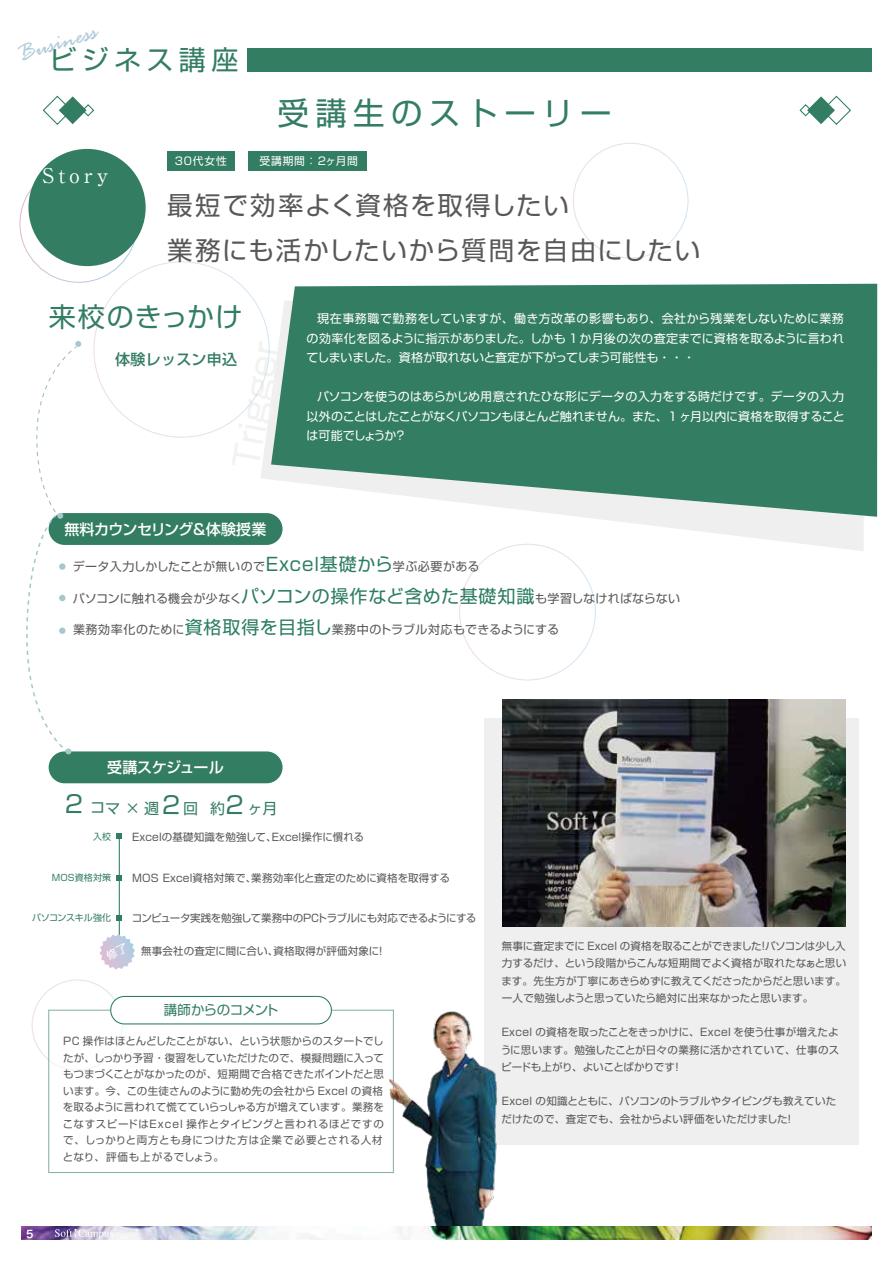
<style>
.page{position:relative;width:893px;height:1263px;background:#fff}
.page>*{position:absolute;margin:0;border:0;box-sizing:border-box;transform-origin:0 0}
.t1{font:31.5px "Shin Go Pro";letter-spacing:.2em;color:#337d62}
.t2{font:27px "Shin Go Pro";letter-spacing:.05em;color:#337d62}
.t3{font:27px "Shin Go Pro";letter-spacing:.075em;color:#337d62}
.t4{font:italic 26.4px "Rage";color:#b1ccdb}
.t5{font:25.5px/45px "Shin Go Pro";letter-spacing:.065em;color:#595757}
.t6{font:20.25px "Ryumin Pro";letter-spacing:.2em;color:#fff}
.t7{font:500 15px "Shin Go Pro";letter-spacing:-.025em;color:#fff}
.t8{font:15px "Shin Go Pro";color:#337d62}
.t9{font:500 15px "Shin Go Pro";letter-spacing:.02em;color:#337d62}
.t10{font:13.5px "Shin Go Pro";letter-spacing:-.045em;color:#337d62}
.t11{font:12px/19.5px "Shin Go Pro";letter-spacing:-.015em;color:#fff;text-align:justify}
.t12{font:12px "Shin Go Pro";letter-spacing:.02em;color:#595757}
.t13{font:12px "Shin Go Pro";letter-spacing:.04em;color:#595757}
.t14{font:10.8px "Shin Go Pro";letter-spacing:.075em;color:#fff}
.t15{font:10.5px/16.5px "Shin Go Pro";letter-spacing:.005em;color:#595757;text-align:justify}
.t16{font:10.5px "Shin Go Pro";letter-spacing:-.035em;color:#595757}
.t17{font:10.5px "Hira Kaku Pro N W6";color:#fff}
.t18{font:9px "Shin Go Pro";letter-spacing:.015em;color:#337d62}
.t19{font:9px "Shin Go Pro";letter-spacing:-.035em;color:#337d62}
.s1{font-size:18px;color:#2d7d62}
.s2{font-size:24px}
</style>
<div class="page">
<img style="left:21px;top:1227px;width:850px;height:12px">
<svg style="left:55px;top:1229px;width:58px;height:10px"></svg>
<svg style="left:42px;top:95px;width:53px;height:30px"></svg>
<svg style="left:799px;top:95px;width:52px;height:30px"></svg>
<div style="left:485px;top:719px;width:374px;height:426px;background:#efefef"></div>
<svg style="left:260px;top:310px;width:604px;height:241px"></svg>
<svg style="left:271px;top:284px;width:606px;height:233px;fill:#337d62"></svg>
<div style="left:167px;top:151px;width:68px;height:19px;background:#337d62"></div>
<div style="left:248px;top:151px;width:119px;height:19px;background:#337d62"></div>
<div style="left:28px;top:149px;width:118px;height:117px;background:#337d62;border-radius:50%"></div>
<div style="left:49px;top:513px;width:234px;height:32px;background:#337d62;border-radius:16px"></div>
<div style="left:49px;top:751px;width:234px;height:32px;background:#337d62;border-radius:16px"></div>
<svg style="left:117px;top:834px;width:5px;height:5px"></svg>
<svg style="left:117px;top:875px;width:5px;height:5px"></svg>
<svg style="left:117px;top:915px;width:5px;height:5px"></svg>
<hr style="left:119px;top:836px;width:1px;height:114px;background:#2d7d62">
<svg style="left:26px;top:341px;width:55px;height:413px"></svg>
<div style="left:110px;top:996px;width:222px;height:28px;border:1px solid #2d7d62;border-radius:14px"></div>
<img style="left:503px;top:699px;width:342px;height:227px">
<img style="left:377px;top:970px;width:121px;height:255px">
<div style="left:247px;top:48px;width:625px;height:23px;background:#337d62"></div>
<svg style="left:100px;top:934px;width:35px;height:35px"></svg>
<h3 class="t4" style="left:13px;top:41px;width:84px;rotate:-17deg">Business</h3>
<h2 class="t3" style="left:49px;top:37px;width:190px">ビジネス講座</h2>
<h3 class="t6" style="left:43px;top:159px;width:67px">Story</h3>
<h1 class="t1" style="left:278px;top:87px;width:335px">受講生のストーリー</h1>
<p class="t14" style="left:175px;top:152px;width:185px">30代女性　　 受講期間：2ヶ月間</p>
<h3 class="t5" style="left:167px;top:179px;width:534px">最短で効率よく資格を取得したい<br>業務にも活かしたいから質問を自由にしたい</h3>
<h2 class="t2" style="left:49px;top:294px;width:195px">来校のきっかけ</h2>
<h3 class="t9" style="left:115px;top:347px;width:123px">体験レッスン申込</h3>
<h3 class="t7" style="left:64px;top:517px;width:204px">無料カウンセリング＆体験授業</h3>
<p class="t11" style="left:306px;top:308px;width:539px;text-indent:11px">現在事務職で勤務をしていますが、働き方改革の影響もあり、会社から残業をしないために業務の効率化を図るように指示がありました。しかも 1か月後の次の査定までに資格を取るように言われてしまいました。資格が取れないと査定が下がってしまう可能性も・・・</p>
<p class="t11" style="left:306px;top:386px;width:540px;text-indent:11px">パソコンを使うのはあらかじめ用意されたひな形にデータの入力をする時だけです。データの入力以外のことはしたことがなくパソコンもほとんど触れません。また、1 ヶ月以内に資格を取得することは可能でしょうか？</p>
<p class="t13" style="left:73px;top:557px;width:408px">データ入力しかしたことが無いので<span class="s1">Eｘcel基礎から</span>学ぶ必要がある</p>
<p class="t12" style="left:73px;top:588px;width:609px">パソコンに触れる機会が少なく<span class="s1">パソコンの操作など含めた基礎知識</span>も学習しなければならない</p>
<p class="t12" style="left:73px;top:620px;width:487px">業務効率化のために<span class="s1">資格取得を目指し</span>業務中のトラブル対応もできるようにする</p>
<h3 class="t7" style="left:107px;top:755px;width:118px">受講スケジュール</h3>
<h3 class="t8" style="left:65px;top:796px;width:214px"><span class="s2">2</span> コマ × 週<span class="s2">２</span>回 約<span class="s2">2</span> ヶ月</h3>
<p class="t18" style="left:93px;top:829px;width:20px">入校</p>
<p class="t18" style="left:52px;top:870px;width:61px">MOS資格対策</p>
<p class="t19" style="left:32px;top:910px;width:81px">パソコンスキル強化</p>
<p class="t15" style="left:132px;top:828px;width:233px">Excelの基礎知識を勉強して、Excel操作に慣れる</p>
<p class="t15" style="left:132px;top:868px;width:319px">MOS Excel資格対策で、業務効率化と査定のために資格を取得する</p>
<p class="t16" style="left:132px;top:910px;width:346px">コンピュータ実践を勉強して業務中のPCトラブルにも対応できるようにする</p>
<p class="t15" style="left:141px;top:941px;width:246px">無事会社の査定に間に合い、資格取得が評価対象に！</p>
<p class="t10" style="left:164px;top:998px;width:116px">講師からのコメント</p>
<p class="t15" style="left:63px;top:1032px;width:323px">PC 操作はほとんどしたことがない、という状態からのスタートでしたが、しっかり予習・復習をしていただけたので、模擬問題に入ってもつまづくことがなかったのが、短期間で合格できたポイントだと思います。今、この生徒さんのように勤め先の会社から Excel の資格を取るように言われて慌てていらっしゃる方が増えています。業務をこなすスピードはExcel 操作とタイピングと言われるほどですので、しっかりと両方とも身につけた方は企業で必要とされる人材となり、評価も上がるでしょう。</p>
<p class="t15" style="left:501px;top:936px;width:346px;line-height:17.2px">無事に査定までに Excel の資格を取ることができました！パソコンは少し入力するだけ、という段階からこんな短期間でよく資格が取れたなぁと思います。先生方が丁寧にあきらめずに教えてくださったからだと思います。一人で勉強しようと思っていたら絶対に出来なかったと思います。</p>
<p class="t15" style="left:501px;top:1022px;width:340px;line-height:17.2px">Excel の資格を取ったことをきっかけに、Excel を使う仕事が増えたように思います。勉強したことが日々の業務に活かされていて、仕事のスピードも上がり、よいことばかりです！</p>
<p class="t15" style="left:501px;top:1091px;width:336px;line-height:17.2px">Excel の知識とともに、パソコンのトラブルやタイピングも教えていただけたので、査定でも、会社からよい評価をいただけました！</p>
<p class="t17" style="left:26px;top:1224px;width:9px">5</p>
</div>
